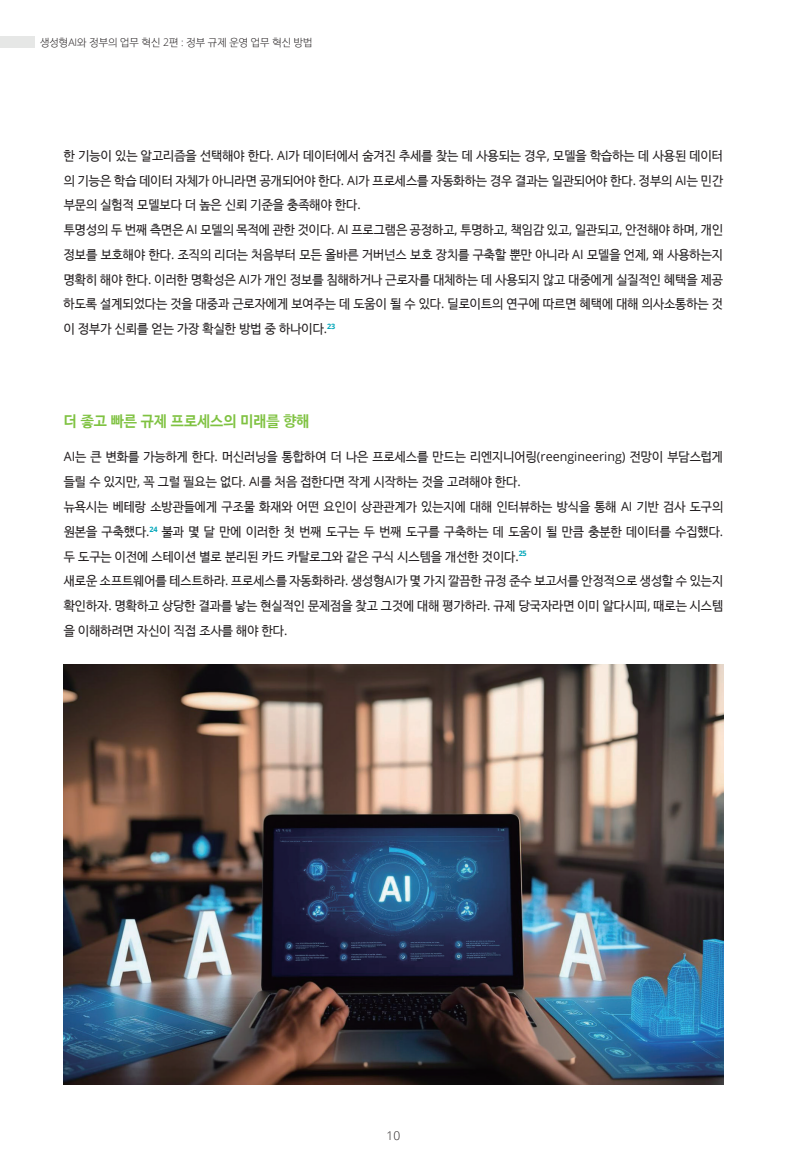
<style>
.page{position:relative;width:787px;height:1170px;background:#fff}
.page>*{position:absolute;margin:0;border:0;box-sizing:border-box;transform-origin:0 0}
.t1{font:700 15px "Nanum Barun Gothic";color:#7fc241}
.t2{font:12.75px/24.8px "Nanum Barun Gothic";color:#231f20}
.t3{font:300 12px "Open Sans";color:#231f20}
.t4{font:300 10.5px "Nanum Barun Gothic";color:#231f20}
.s1{font-family:"Open Sans"}
</style>
<div class="page">
<div style="left:0;top:36px;width:35px;height:12px;background:#e6e7e6"></div>
<img style="left:64px;top:664px;width:659px;height:420px">
<p class="t4" style="left:40px;top:37px;width:274px">생성형<span class="s1">AI</span>와 정부의 업무 혁신 <span class="s1">2</span>편 <span class="s1">:</span> 정부 규제 운영 업무 혁신 방법</p>
<p class="t2" style="left:64px;top:144px;width:661px">한 기능이 있는 알고리즘을 선택해야 한다<span class="s1">. AI</span>가 데이터에서 숨겨진 추세를 찾는 데 사용되는 경우<span class="s1">,</span> 모델을 학습하는 데 사용된 데이터 의 기능은 학습 데이터 자체가 아니라면 공개되어야 한다<span class="s1">. AI</span>가 프로세스를 자동화하는 경우 결과는 일관되어야 한다<span class="s1">.</span> 정부의 <span class="s1">AI</span>는 민간 부문의 실험적 모델보다 더 높은 신뢰 기준을 충족해야 한다<span class="s1">.<br></span>투명성의 두 번째 측면은 <span class="s1">AI</span> 모델의 목적에 관한 것이다<span class="s1">. AI</span> 프로그램은 공정하고<span class="s1">,</span> 투명하고<span class="s1">,</span> 책임감 있고<span class="s1">,</span> 일관되고<span class="s1">,</span> 안전해야 하며<span class="s1">,</span> 개인 정보를 보호해야 한다<span class="s1">.</span> 조직의 리더는 처음부터 모든 올바른 거버넌스 보호 장치를 구축할 뿐만 아니라 <span class="s1">AI</span> 모델을 언제<span class="s1">,</span> 왜 사용하는지 명확히 해야 한다<span class="s1">.</span> 이러한 명확성은 <span class="s1">AI</span>가 개인 정보를 침해하거나 근로자를 대체하는 데 사용되지 않고 대중에게 실질적인 혜택을 제공 하도록 설계되었다는 것을 대중과 근로자에게 보여주는 데 도움이 될 수 있다<span class="s1">.</span> 딜로이트의 연구에 따르면 혜택에 대해 의사소통하는 것 이 정부가 신뢰를 얻는 가장 확실한 방법 중 하나이다<span class="s1">.</span><sup>23</sup></p>
<p class="t1" style="left:64px;top:413px;width:247px">더 좋고 빠른 규제 프로세스의 미래를 향해</p>
<p class="t2" style="left:64px;top:445px;width:661px"><span class="s1">AI</span>는 큰 변화를 가능하게 한다<span class="s1">.</span> 머신러닝을 통합하여 더 나은 프로세스를 만드는 리엔지니어링<span class="s1">(reengineering)</span> 전망이 부담스럽게 들릴 수 있지만<span class="s1">,</span> 꼭 그럴 필요는 없다<span class="s1">. AI</span>를 처음 접한다면 작게 시작하는 것을 고려해야 한다<span class="s1">.<br></span>뉴욕시는 베테랑 소방관들에게 구조물 화재와 어떤 요인이 상관관계가 있는지에 대해 인터뷰하는 방식을 통해 <span class="s1">AI</span> 기반 검사 도구의 원본을 구축했다<span class="s1">.</span><sup>24</sup> 불과 몇 달 만에 이러한 첫 번째 도구는 두 번째 도구를 구축하는 데 도움이 될 만큼 충분한 데이터를 수집했다<span class="s1">. </span>두 도구는 이전에 스테이션 별로 분리된 카드 카탈로그와 같은 구식 시스템을 개선한 것이다<span class="s1">.</span><sup>25<br></sup>새로운 소프트웨어를 테스트하라<span class="s1">.</span> 프로세스를 자동화하라<span class="s1">.</span> 생성형<span class="s1">AI</span>가 몇 가지 깔끔한 규정 준수 보고서를 안정적으로 생성할 수 있는지 확인하자<span class="s1">.</span> 명확하고 상당한 결과를 낳는 현실적인 문제점을 찾고 그것에 대해 평가하라<span class="s1">.</span> 규제 당국자라면 이미 알다시피<span class="s1">,</span> 때로는 시스템 을 이해하려면 자신이 직접 조사를 해야 한다<span class="s1">.</span></p>
<p class="t3" style="left:386px;top:1127px;width:15px">10</p>
</div>
